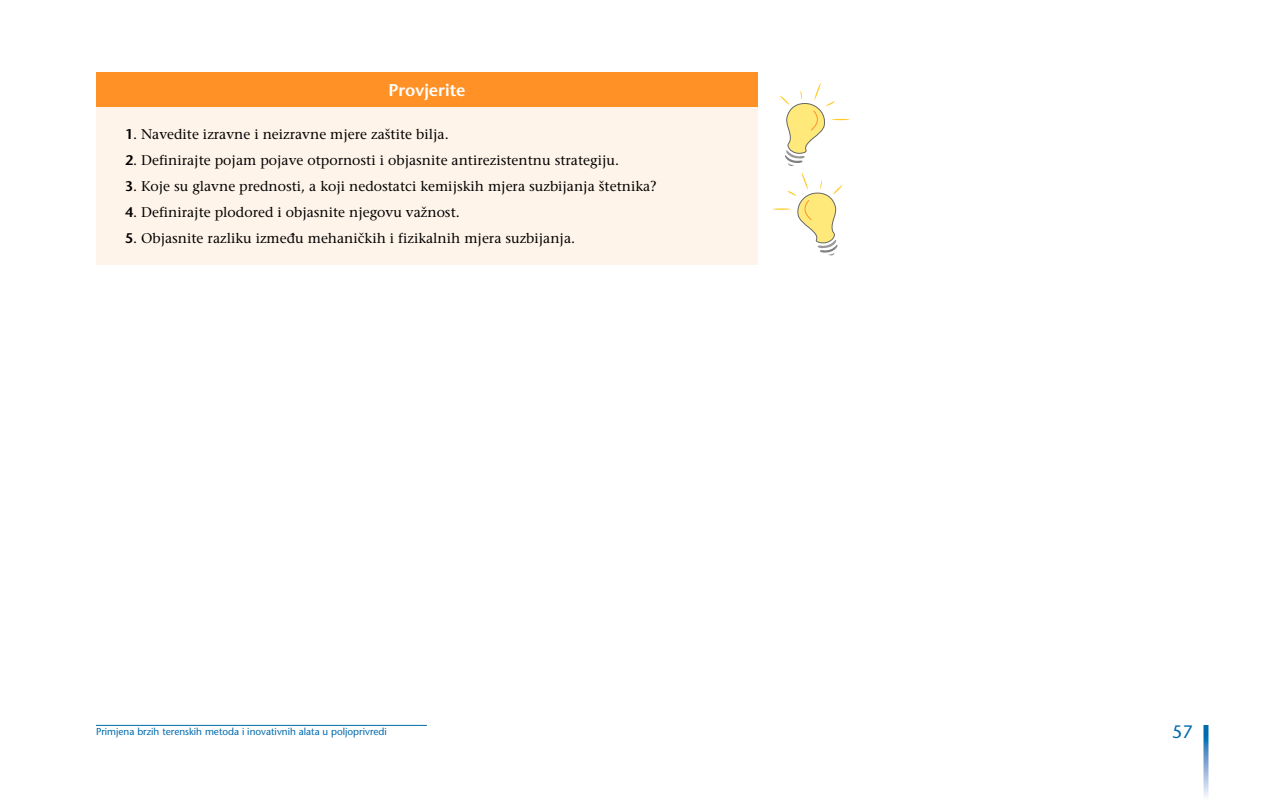
<style>
.page{position:relative;width:1280px;height:800px;background:#fff}
.page>*{position:absolute;margin:0;border:0;box-sizing:border-box;transform-origin:0 0}
.t1{font:18px "Stone Sans";color:#006aad}
.t2{font:600 17px "Stone Sans";color:#fff}
.t3{font:14px "Stone Serif";color:#000}
.t4{font:10px "Stone Sans";color:#006aad}
.s1{font-family:"Stone Sans";font-weight:600}
</style>
<div class="page">
<svg style="left:1204px;top:725px;width:4px;height:72px"></svg>
<hr style="left:96px;top:725px;width:331px;height:1px;background:#006aad">
<div style="left:96px;top:72px;width:662px;height:36px;background:#ff9126"></div>
<div style="left:96px;top:108px;width:662px;height:157px;background:#fff4e9"></div>
<svg style="left:773px;top:83px;width:76px;height:173px"></svg>
<p class="t2" style="left:388px;top:80px;width:79px">Provjerite</p>
<p class="t3" style="left:125px;top:126px;width:325px"><span class="s1">1</span>. Navedite izravne i neizravne mjere zaštite bilja.</p>
<p class="t3" style="left:125px;top:152px;width:496px"><span class="s1">2</span>. Definirajte pojam pojave otpornosti i objasnite antirezistentnu strategiju.</p>
<p class="t3" style="left:125px;top:178px;width:533px"><span class="s1">3</span>. Koje su glavne prednosti, a koji nedostatci kemijskih mjera suzbijanja štetnika?</p>
<p class="t3" style="left:125px;top:204px;width:336px"><span class="s1">4</span>. Definirajte plodored i objasnite njegovu važnost.</p>
<p class="t3" style="left:125px;top:230px;width:452px"><span class="s1">5</span>. Objasnite razliku između mehaničkih i fizikalnih mjera suzbijanja.</p>
<p class="t4" style="left:96px;top:725px;width:292px">Primjena brzih terenskih metoda i inovativnih alata u poljoprivredi</p>
<p class="t1" style="left:1172px;top:721px;width:22px">57</p>
</div>
